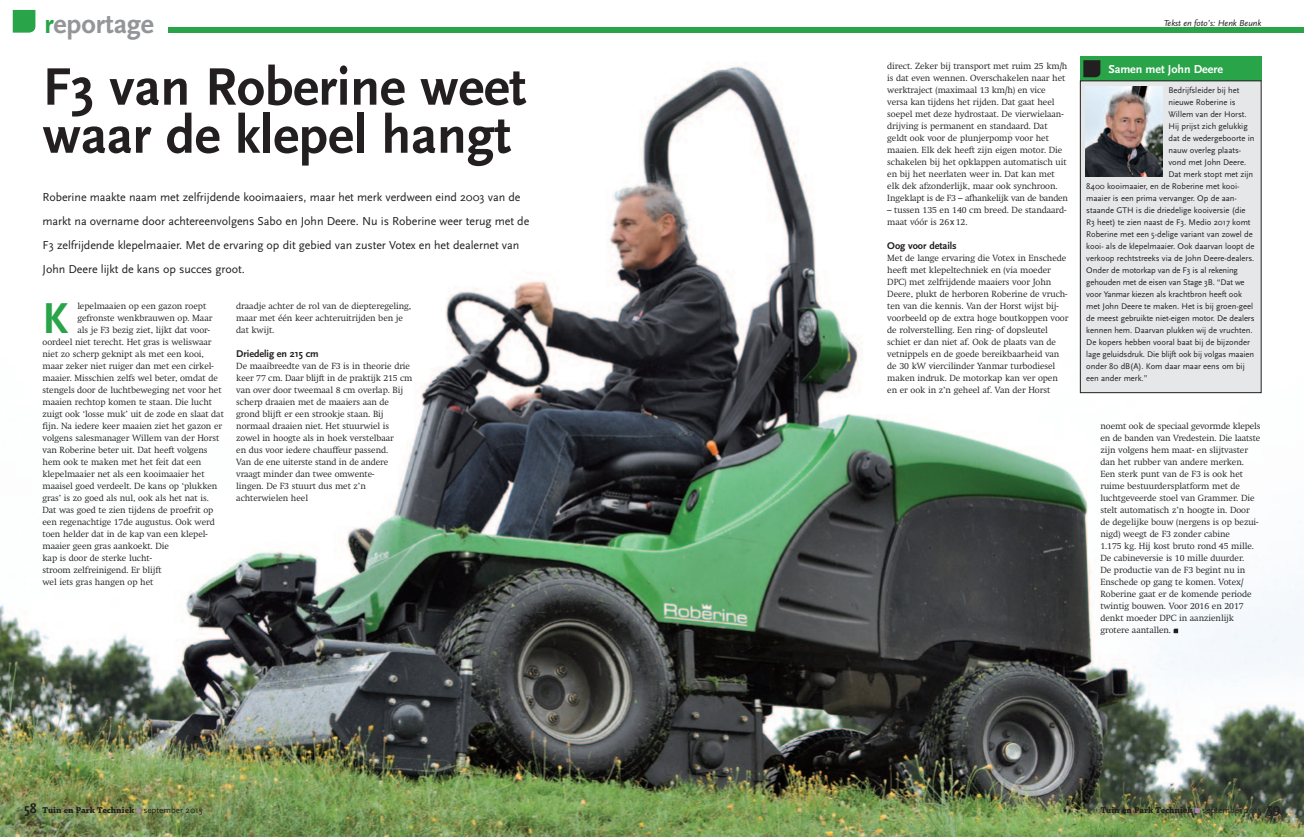
<style>
.page{position:relative;width:1304px;height:837px;background:#fff}
.page>*{position:absolute;margin:0;border:0;box-sizing:border-box;transform-origin:0 0}
.t1{font:700 55px/48px "Scala Sans OT";letter-spacing:-.005em;color:#231f20}
.t2{font:700 45.2px "Scala Sans OT";color:#29a449}
.t3{font:700 28px "Scala Sans OT";letter-spacing:-.005em;color:#939598}
.t4{font:12px/24px "Scala Sans OT";letter-spacing:-.005em;color:#231f20}
.t5{font:700 12px "Scala Sans OT";letter-spacing:-.005em;color:#fff}
.t6{font:700 10.2px "Scala Sans OT";letter-spacing:-.005em;color:#231f20}
.t7{font:700 9px "Chaparral Pro";color:#231f20}
.t8{font:italic 9px "Scala Sans OT";letter-spacing:-.005em;color:#231f20}
.t9{font:300 8.8px/12px "Swift";letter-spacing:-.005em;color:#231f20}
.t10{font:8.6px "Scala Sans OT";letter-spacing:-.005em;color:#231f20}
.s1{color:#29a449}
.s2{font-family:"Scala Sans OT";font-weight:400;font-size:10.8px}
.s3{font-family:"Scala Sans OT";font-size:14px}
.s4{color:#b085b1}
.s5{font-family:"Scala Sans OT";font-weight:400}
</style>
<div class="page">
<img style="left:0;top:9px;width:1304px;height:827px">
<svg style="left:1174px;top:628px;width:4px;height:5px"></svg>
<div style="left:1080px;top:57px;width:181px;height:24px;background:#29a449"></div>
<div style="left:1080px;top:81px;width:181px;height:311px;background:#e6e7e9"></div>
<div style="left:1080px;top:80px;width:181px;height:313px;border:1px solid #231f20"></div>
<svg style="left:13px;top:10px;width:22px;height:23px"></svg>
<div style="left:168px;top:27px;width:484px;height:6px;background:#29a449"></div>
<div style="left:652px;top:27px;width:652px;height:6px;background:#29a449"></div>
<img style="left:1086px;top:86px;width:77px;height:91px">
<svg style="left:1083px;top:60px;width:17px;height:17px"></svg>
<h3 class="t3" style="left:44px;top:8px;width:111px"><span class="s1">r</span>eportage</h3>
<h1 class="t1" style="left:43px;top:63px;width:485px">F3 van Roberine weet waar de klepel hangt</h1>
<p class="t9" style="left:887px;top:60px;width:182px">direct. Zeker bij transport met ruim 25 km/h is dat even wennen. Overschakelen naar het werktraject (maximaal 13 km/h) en vice versa kan tijdens het rijden. Dat gaat heel soepel met deze hydrostaat. De vierwielaan&shy;drijving is permanent en standaard. Dat geldt ook voor de plunjerpomp voor het maaien. Elk dek heeft zijn eigen motor. Die schakelen bij het opklappen automatisch uit en bij het neerlaten weer in. Dat kan met elk dek afzonderlijk, maar ook synchroon.<br>Ingeklapt is de F3 – afhankelijk van de banden</p>
<p class="t9" style="left:887px;top:204px;width:181px">– tussen 135 en 140 cm breed. De standaard&shy;maat vóór is 26<span class="s2">x</span> 12.</p>
<p class="t6" style="left:887px;top:240px;width:71px">Oog voor details</p>
<p class="t9" style="left:887px;top:252px;width:183px">Met de lange ervaring die Votex in Enschede heeft met klepeltechniek en (via moeder DPC) met zelfrijdende maaiers voor John Deere, plukt de herboren Roberine de vruch&shy;ten van die kennis. Van der Horst wijst bij&shy;voorbeeld op de extra hoge boutkoppen voor de rolverstelling. Een ring- of dopsleutel schiet er dan niet af. Ook de plaats van de vetnippels en de goede bereikbaarheid van de 30 kW viercilinder Yanmar turbodiesel maken indruk. De motorkap kan ver open en er ook in z’n geheel af. Van der Horst</p>
<p class="t4" style="left:43px;top:185px;width:488px">Roberine maakte naam met zelfrijdende kooimaaiers, maar het merk verdween eind 2003 van de markt na overname door achtereenvolgens Sabo en John Deere. Nu is Roberine weer terug met de F3 zelfrijdende klepelmaaier. Met de ervaring op dit gebied van zuster Votex en het dealernet van John Deere lijkt de kans op succes groot.</p>
<h2 class="t2" style="left:43px;top:292px;width:27px">K</h2>
<p class="t9" style="left:77px;top:300px;width:130px">lepelmaaien op een gazon roept</p>
<p class="t9" style="left:236px;top:300px;width:177px">draadje achter de rol van de diepteregeling, maar met één keer achteruitrijden ben je dat kwijt.</p>
<p class="t6" style="left:236px;top:348px;width:84px">Driedelig en 215 cm</p>
<p class="t9" style="left:236px;top:360px;width:178px">De maaibreedte van de F3 is in theorie drie keer 77 cm. Daar blijft in de praktijk 215 cm van over door tweemaal 8 cm overlap. Bij scherp draaien met de maaiers aan de grond blijft er een strookje staan. Bij normaal draaien niet. Het stuurwiel is zowel in hoogte als in hoek verstelbaar<br>en dus voor iedere chauffeur passend.<br>Van de ene uiterste stand in de andere vraagt minder dan twee omwente-<br>lingen. De F3 stuurt dus met z’n achterwielen heel</p>
<p class="t9" style="left:77px;top:312px;width:137px">gefronste wenkbrauwen op. Maar</p>
<p class="t9" style="left:77px;top:324px;width:134px">als je F3 bezig ziet, lijkt dat voor-</p>
<p class="t9" style="left:43px;top:336px;width:171px">oordeel niet terecht. Het gras is weliswaar</p>
<p class="t9" style="left:43px;top:348px;width:163px">niet zo scherp geknipt als met een kooi,</p>
<p class="t9" style="left:43px;top:360px;width:173px">maar zeker niet ruiger dan met een cirkel-</p>
<p class="t9" style="left:43px;top:372px;width:177px">maaier. Misschien zelfs wel beter, omdat de</p>
<p class="t9" style="left:43px;top:384px;width:181px">stengels door de luchtbeweging net voor het</p>
<p class="t9" style="left:43px;top:396px;width:171px">maaien rechtop komen te staan. Die lucht</p>
<p class="t9" style="left:43px;top:408px;width:183px">zuigt ook ‘losse muk’ uit de zode en slaat dat</p>
<p class="t9" style="left:43px;top:420px;width:181px">fijn. Na iedere keer maaien ziet het gazon er</p>
<p class="t9" style="left:43px;top:432px;width:178px">volgens salesmanager Willem van der Horst</p>
<p class="t9" style="left:43px;top:444px;width:167px">van Roberine beter uit. Dat heeft volgens</p>
<p class="t9" style="left:43px;top:456px;width:160px">hem ook te maken met het feit dat een</p>
<p class="t9" style="left:43px;top:468px;width:164px">klepelmaaier net als een kooimaaier het</p>
<p class="t9" style="left:43px;top:480px;width:176px">maaisel goed verdeelt. De kans op ‘plukken</p>
<p class="t9" style="left:43px;top:492px;width:168px">gras’ is zo goed als nul, ook als het nat is.</p>
<p class="t9" style="left:43px;top:504px;width:172px">Dat was goed te zien tijdens de proefrit op</p>
<p class="t9" style="left:43px;top:516px;width:174px">een regenachtige 17de augustus. Ook werd</p>
<p class="t9" style="left:43px;top:528px;width:167px">toen helder dat in de kap van een klepel-</p>
<p class="t9" style="left:43px;top:540px;width:128px">maaier geen gras aankoekt. Die</p>
<p class="t9" style="left:43px;top:552px;width:111px">kap is door de sterke lucht-</p>
<p class="t9" style="left:43px;top:564px;width:121px">stroom zelfreinigend. Er blijft</p>
<p class="t9" style="left:43px;top:576px;width:112px">wel iets gras hangen op het</p>
<p class="t8" style="left:1164px;top:18px;width:99px">Tekst en foto’s: Henk Beunk</p>
<h3 class="t5" style="left:1108px;top:62px;width:116px">Samen met John Deere</h3>
<p class="t10" style="left:1168px;top:85px;width:72px">Bedrijfsleider bij het</p>
<p class="t10" style="left:1168px;top:97px;width:69px">nieuwe Roberine is</p>
<p class="t10" style="left:1168px;top:109px;width:80px">Willem van der Horst.</p>
<p class="t10" style="left:1168px;top:121px;width:81px">Hij prijst zich gelukkig</p>
<p class="t10" style="left:1168px;top:133px;width:88px">dat de wedergeboorte in</p>
<p class="t10" style="left:1168px;top:145px;width:74px">nauw overleg plaats-</p>
<p class="t10" style="left:1168px;top:157px;width:79px">vond met John Deere.</p>
<p class="t10" style="left:1168px;top:169px;width:86px">Dat merk stopt met zijn</p>
<p class="t10" style="left:1086px;top:181px;width:155px">8400 kooimaaier, en de Roberine met kooi-</p>
<p class="t10" style="left:1086px;top:193px;width:152px">maaier is een prima vervanger. Op de aan-</p>
<p class="t10" style="left:1086px;top:205px;width:161px">staande GTH is die driedelige kooiversie (die</p>
<p class="t10" style="left:1086px;top:217px;width:166px">R3 heet) te zien naast de F3. Medio 2017 komt</p>
<p class="t10" style="left:1086px;top:229px;width:168px">Roberine met een 5-delige variant van zowel de</p>
<p class="t10" style="left:1086px;top:241px;width:170px">kooi- als de klepelmaaier. Ook daarvan loopt de</p>
<p class="t10" style="left:1086px;top:253px;width:170px">verkoop rechtstreeks via de John Deere-dealers.</p>
<p class="t10" style="left:1086px;top:265px;width:153px">Onder de motorkap van de F3 is al rekening</p>
<p class="t10" style="left:1086px;top:277px;width:160px">gehouden met de eisen van Stage 3B. “Dat we</p>
<p class="t10" style="left:1086px;top:289px;width:157px">voor Yanmar kiezen als krachtbron heeft ook</p>
<p class="t10" style="left:1086px;top:301px;width:168px">met John Deere te maken. Het is bij groen-geel</p>
<p class="t10" style="left:1086px;top:313px;width:170px">de meest gebruikte niet-eigen motor. De dealers</p>
<p class="t10" style="left:1086px;top:325px;width:168px">kennen hem. Daarvan plukken wij de vruchten.</p>
<p class="t10" style="left:1086px;top:337px;width:165px">De kopers hebben vooral baat bij de bijzonder</p>
<p class="t10" style="left:1086px;top:349px;width:170px">lage geluidsdruk. Die blijft ook bij volgas maaien</p>
<p class="t10" style="left:1086px;top:361px;width:160px">onder 80 dB(A). Kom daar maar eens om bij</p>
<p class="t10" style="left:1086px;top:373px;width:63px">een ander merk.”</p>
<p class="t9" style="left:1100px;top:420px;width:162px">noemt ook de speciaal gevormde klepels en de banden van Vredestein. Die laatste zijn volgens hem maat- en slijtvaster dan het rubber van andere merken.<br>Een sterk punt van de F3 is ook het ruime bestuurdersplatform met de luchtgeveerde stoel van Grammer. Die stelt automatisch z’n hoogte in. Door de degelijke bouw (nergens is op bezui&shy;nigd) weegt de F3 zonder cabine<br>1.175 kg. Hij kost bruto rond 45 mille.<br>De cabineversie is 10 mille duurder.<br>De productie van de F3 begint nu in Enschede op gang te komen. Votex/ Roberine gaat er de komende periode twintig bouwen. Voor 2016 en 2017 denkt moeder DPC in aanzienlijk grotere aantallen.</p>
<p class="t7" style="left:24px;top:804px;width:180px"><span class="s3">58</span> Tuin en Park Techniek <span class="s4">■</span> <span class="s5">september 2015</span></p>
<p class="t7" style="left:1101px;top:804px;width:181px">Tuin en Park Techniek <span class="s4">■</span> <span class="s5">september 2015</span> <span class="s3">59</span></p>
</div>
